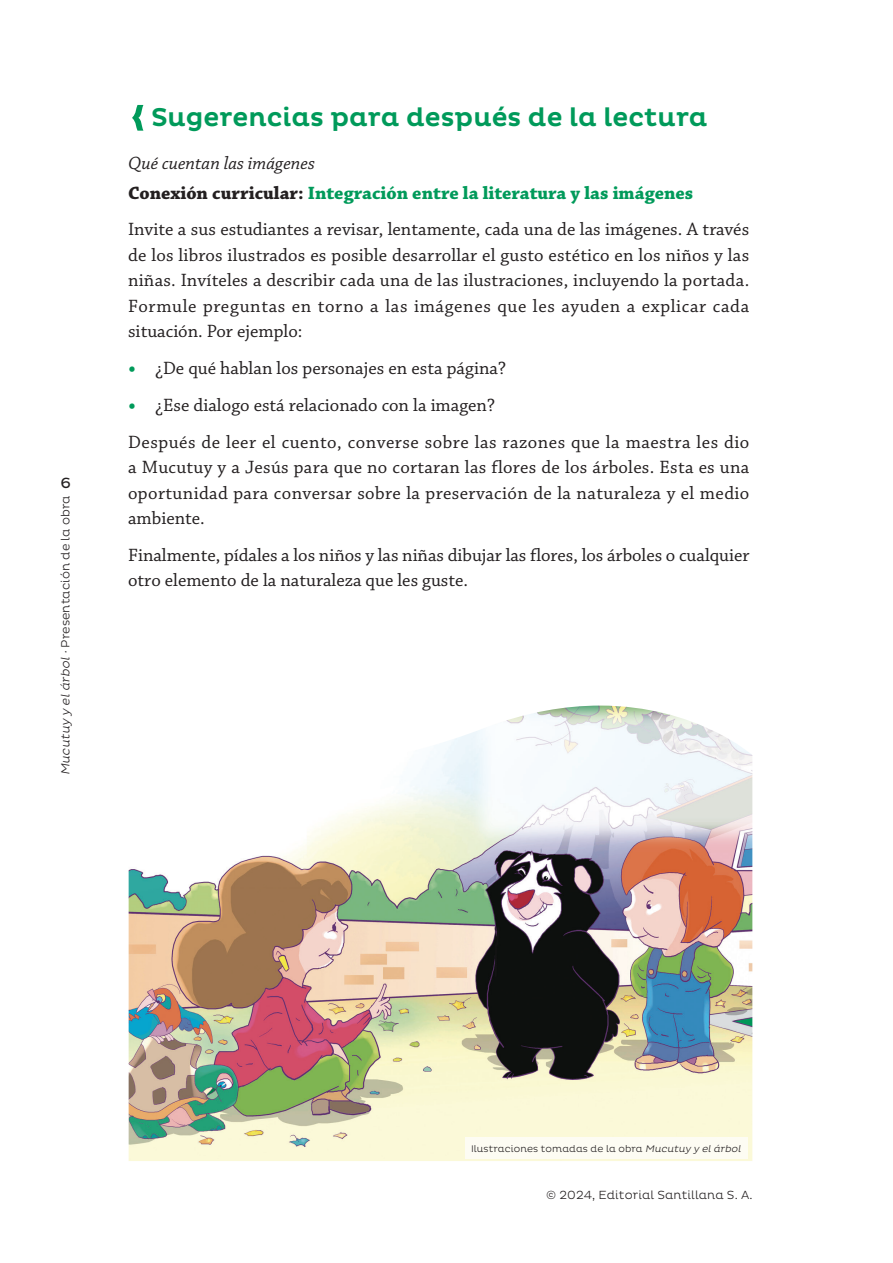
<style>
.page{position:relative;width:893px;height:1263px;background:#fff}
.page>*{position:absolute;margin:0;border:0;box-sizing:border-box;transform-origin:0 0}
.t1{font:500 26.25px "Pluto";color:#009a5a}
.t2{font:18.75px/25.5px "Chaparral Pro";color:#231f20;text-align:justify}
.t3{font:18.75px/36.8px "Chaparral Pro";letter-spacing:.025em;color:#231f20}
.t4{font:700 18.75px/29.7px "Chaparral Pro";color:#009a5a}
.t5{font:15px "Pluto";color:#231f20}
.t6{font:300 12px "Pluto";letter-spacing:.01em;color:#231f20}
.t7{font:300 9.75px "Pluto";letter-spacing:.01em;color:#231f20}
.s1{font-style:italic}
.s2{font-weight:400;font-style:italic;color:#231f20}
.s3{color:#231f20}
.s4{font-weight:700;color:#009a5a}
</style>
<div class="page">
<svg style="left:132px;top:105px;width:11px;height:26px"></svg>
<img style="left:129px;top:705px;width:623px;height:456px">
<div style="left:465px;top:1137px;width:282px;height:21px;background:#fdfcf3"></div>
<p class="t5" style="left:61px;top:475px;width:12px">6</p>
<p class="t6" style="left:59px;top:775px;width:281px;rotate:-90deg"><span class="s1">Mucutuy y el árbol ·</span> Presentación de la obra</p>
<h1 class="t1" style="left:151px;top:102px;width:558px">Sugerencias para después de la lectura</h1>
<p class="t4" style="left:128px;top:149px;width:567px"><span class="s2">Qué cuentan las imágenes<br></span><span class="s3">Conexión curricular:</span> Integración entre la literatura y las imágenes</p>
<p class="t2" style="left:128px;top:217px;width:623px">Invite a sus estudiantes a revisar, lentamente, cada una de las imágenes. A través de los libros ilustrados es posible desarrollar el gusto estético en los niños y las niñas. Invíteles a describir cada una de las ilustraciones, incluyendo la portada.<br>Formule preguntas en torno a las imágenes que les ayuden a explicar cada situación. Por ejemplo:</p>
<p class="t2" style="left:128px;top:356px;width:379px"><span class="s4">•</span> ¿De qué hablan los personajes en esta página?</p>
<p class="t3" style="left:128px;top:387px;width:623px"><span class="s4">•</span> ¿Ese dialogo está relacionado con la imagen?<br>Después de leer el cuento, converse sobre las razones que la maestra les dio</p>
<p class="t2" style="left:128px;top:455px;width:623px">a Mucutuy y a Jesús para que no cortaran las flores de los árboles. Esta es una oportunidad para conversar sobre la preservación de la naturaleza y el medio ambiente.</p>
<p class="t2" style="left:128px;top:543px;width:623px">Finalmente, pídales a los niños y las niñas dibujar las flores, los árboles o cualquier otro elemento de la naturaleza que les guste.</p>
<p class="t7" style="left:471px;top:1143px;width:273px">Ilustraciones tomadas de la obra <span class="s1">Mucutuy y el árbol</span></p>
<p class="t6" style="left:546px;top:1188px;width:208px">© 2024, Editorial Santillana S. A.</p>
</div>
